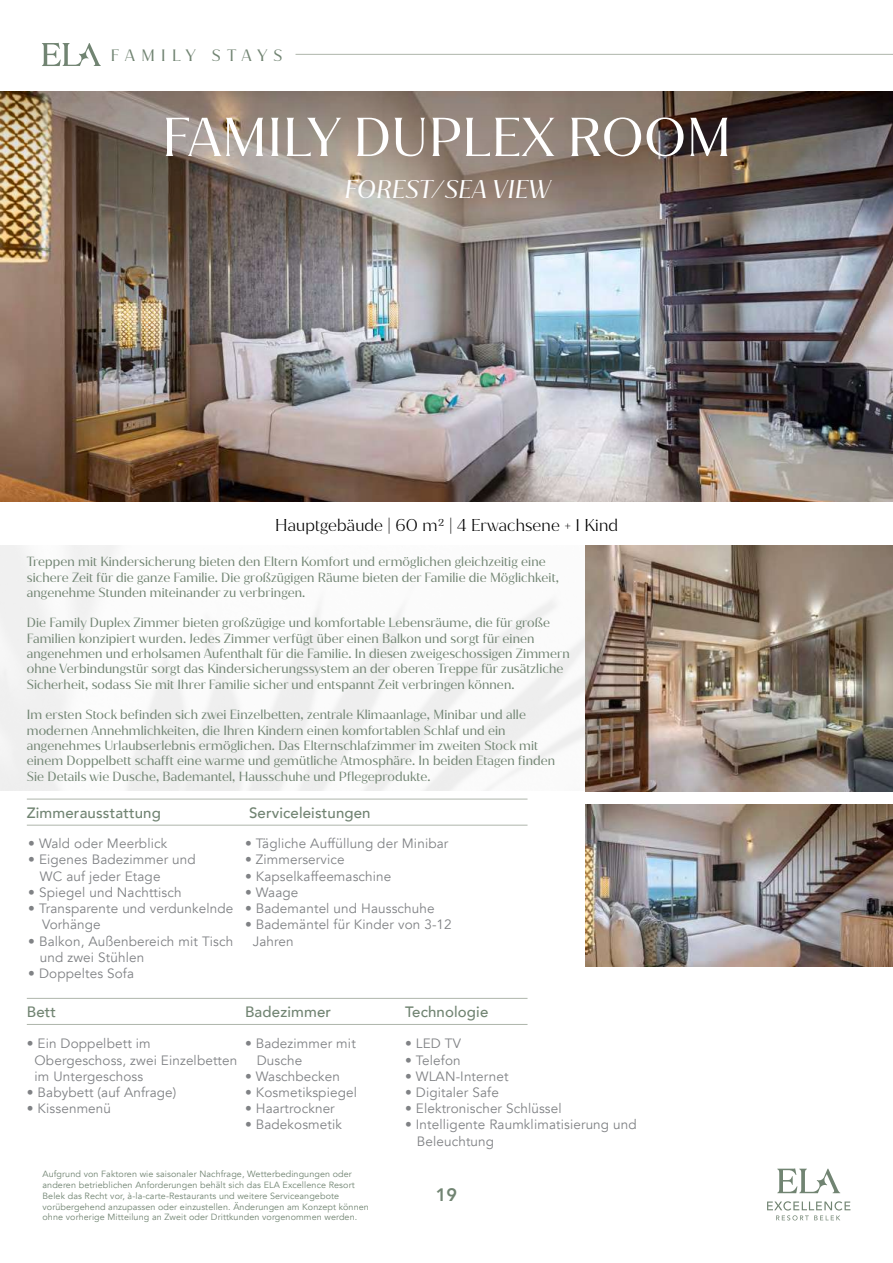
<style>
.page{position:relative;width:893px;height:1263px;background:#fff}
.page>*{position:absolute;margin:0;border:0;box-sizing:border-box;transform-origin:0 0}
.t1{font:52.5px "Jazmin";letter-spacing:.01em;color:#fff}
.t2{font:italic 24.6px "Jazmin";letter-spacing:.01em;color:#fff}
.t3{font:800 18px "Avenir";color:#718472}
.t4{font:300 16.5px "Jazmin";letter-spacing:.01em;color:#000}
.t5{font:15.9px "Jazmin";letter-spacing:.38em;color:#718472}
.t6{font:500 15px "Avenir";letter-spacing:.01em;color:#718472}
.t7{font:13.5px/16.2px "Avenir";letter-spacing:.01em;color:#808285}
.t8{font:12.75px/15.3px "Jazmin";letter-spacing:.01em;color:#718472}
.t9{font:9px/10.8px "Avenir";letter-spacing:.01em;color:#718472}
</style>
<div class="page">
<svg style="left:777px;top:1168px;width:63px;height:25px"></svg>
<svg style="left:767px;top:1201px;width:83px;height:19px"></svg>
<img style="left:0;top:262px;width:893px;height:240px">
<img style="left:0;top:545px;width:586px;height:246px">
<img style="left:0;top:92px;width:893px;height:170px">
<img style="left:586px;top:805px;width:307px;height:162px">
<hr style="left:27px;top:825px;width:500px;height:1px;background:#aeb5ab">
<hr style="left:27px;top:799px;width:500px;height:1px;background:#aeb5ab">
<hr style="left:27px;top:1024px;width:500px;height:1px;background:#aeb5ab">
<hr style="left:27px;top:998px;width:500px;height:1px;background:#aeb5ab">
<img style="left:586px;top:545px;width:307px;height:246px">
<hr style="left:296px;top:54px;width:597px;height:1px;background:#aeb5ab">
<svg style="left:42px;top:43px;width:59px;height:23px"></svg>
<p class="t5" style="left:111px;top:46px;width:173px">FAMILY STAYS</p>
<h1 class="t1" style="left:162px;top:106px;width:571px">FAMILY DUPLEX ROOM</h1>
<h2 class="t2" style="left:344px;top:175px;width:207px">FOREST/SEA VIEW</h2>
<p class="t4" style="left:275px;top:515px;width:344px">Hauptgebäude | 60 m² | 4 Erwachsene + 1 Kind</p>
<p class="t8" style="left:27px;top:554px;width:534px">Treppen mit Kindersicherung bieten den Eltern Komfort und ermöglichen gleichzeitig eine sichere Zeit für die ganze Familie. Die großzügigen Räume bieten der Familie die Möglichkeit, angenehme Stunden miteinander zu verbringen.</p>
<p class="t8" style="left:27px;top:615px;width:544px">Die Family Duplex Zimmer bieten großzügige und komfortable Lebensräume, die für große Familien konzipiert wurden. Jedes Zimmer verfügt über einen Balkon und sorgt für einen angenehmen und erholsamen Aufenthalt für die Familie. In diesen zweigeschossigen Zimmern ohne Verbindungstür sorgt das Kindersicherungssystem an der oberen Treppe für zusätzliche Sicherheit, sodass Sie mit Ihrer Familie sicher und entspannt Zeit verbringen können.</p>
<p class="t8" style="left:27px;top:707px;width:530px">Im ersten Stock befinden sich zwei Einzelbetten, zentrale Klimaanlage, Minibar und alle modernen Annehmlichkeiten, die Ihren Kindern einen komfortablen Schlaf und ein angenehmes Urlaubserlebnis ermöglichen. Das Elternschlafzimmer im zweiten Stock mit einem Doppelbett schafft eine warme und gemütliche Atmosphäre. In beiden Etagen finden Sie Details wie Dusche, Bademantel, Hausschuhe und Pflegeprodukte.</p>
<p class="t6" style="left:27px;top:800px;width:136px">Zimmerausstattung</p>
<p class="t6" style="left:249px;top:800px;width:123px">Serviceleistungen</p>
<p class="t7" style="left:28px;top:836px;width:140px">• Wald oder Meerblick</p>
<p class="t7" style="left:40px;top:852px;width:157px;text-indent:-12px">• Eigenes Badezimmer und<br>WC auf jeder Etage</p>
<p class="t7" style="left:28px;top:884px;width:155px">• Spiegel und Nachttisch</p>
<p class="t7" style="left:42px;top:900px;width:193px;text-indent:-14px">• Transparente und verdunkelnde<br>Vorhänge</p>
<p class="t7" style="left:40px;top:933px;width:195px;text-indent:-12px">• Balkon, Außenbereich mit Tisch und zwei Stühlen</p>
<p class="t7" style="left:28px;top:965px;width:107px">• Doppeltes Sofa</p>
<p class="t7" style="left:245px;top:836px;width:205px">• Tägliche Auffüllung der Minibar</p>
<p class="t7" style="left:245px;top:852px;width:101px">• Zimmerservice</p>
<p class="t7" style="left:245px;top:868px;width:148px">• Kapselkaffeemaschine</p>
<p class="t7" style="left:245px;top:884px;width:55px">• Waage</p>
<p class="t7" style="left:245px;top:900px;width:191px">• Bademantel und Hausschuhe</p>
<p class="t7" style="left:253px;top:917px;width:200px;text-indent:-8px">• Bademäntel für Kinder von 3-12<br>Jahren</p>
<p class="t6" style="left:27px;top:999px;width:31px">Bett</p>
<p class="t7" style="left:35px;top:1036px;width:204px;text-indent:-8px">• Ein Doppelbett im<br>Obergeschoss, zwei Einzelbetten im Untergeschoss</p>
<p class="t7" style="left:27px;top:1084px;width:151px">• Babybett (auf Anfrage)</p>
<p class="t7" style="left:27px;top:1101px;width:86px">• Kissenmenü</p>
<p class="t6" style="left:245px;top:999px;width:88px">Badezimmer</p>
<p class="t7" style="left:257px;top:1036px;width:101px;text-indent:-12px">• Badezimmer mit<br>Dusche</p>
<p class="t7" style="left:245px;top:1068px;width:96px">• Waschbecken</p>
<p class="t7" style="left:245px;top:1084px;width:113px">• Kosmetikspiegel</p>
<p class="t7" style="left:245px;top:1101px;width:91px">• Haartrockner</p>
<p class="t7" style="left:245px;top:1117px;width:99px">• Badekosmetik</p>
<p class="t6" style="left:405px;top:999px;width:85px">Technologie</p>
<p class="t7" style="left:405px;top:1036px;width:57px">• LED TV</p>
<p class="t7" style="left:405px;top:1052px;width:57px">• Telefon</p>
<p class="t7" style="left:405px;top:1068px;width:105px">• WLAN-Internet</p>
<p class="t7" style="left:405px;top:1084px;width:95px">• Digitaler Safe</p>
<p class="t7" style="left:405px;top:1101px;width:158px">• Elektronischer Schlüssel</p>
<p class="t7" style="left:417px;top:1117px;width:221px;text-indent:-12px">• Intelligente Raumklimatisierung und<br>Beleuchtung</p>
<p class="t9" style="left:43px;top:1169px;width:328px">Aufgrund von Faktoren wie saisonaler Nachfrage, Wetterbedingungen oder anderen betrieblichen Anforderungen behält sich das ELA Excellence Resort Belek das Recht vor, à-la-carte-Restaurants und weitere Serviceangebote vorübergehend anzupassen oder einzustellen. Änderungen am Konzept können ohne vorherige Mitteilung an Zweit oder Drittkunden vorgenommen werden.</p>
<h3 class="t3" style="left:436px;top:1181px;width:23px">19</h3>
</div>
